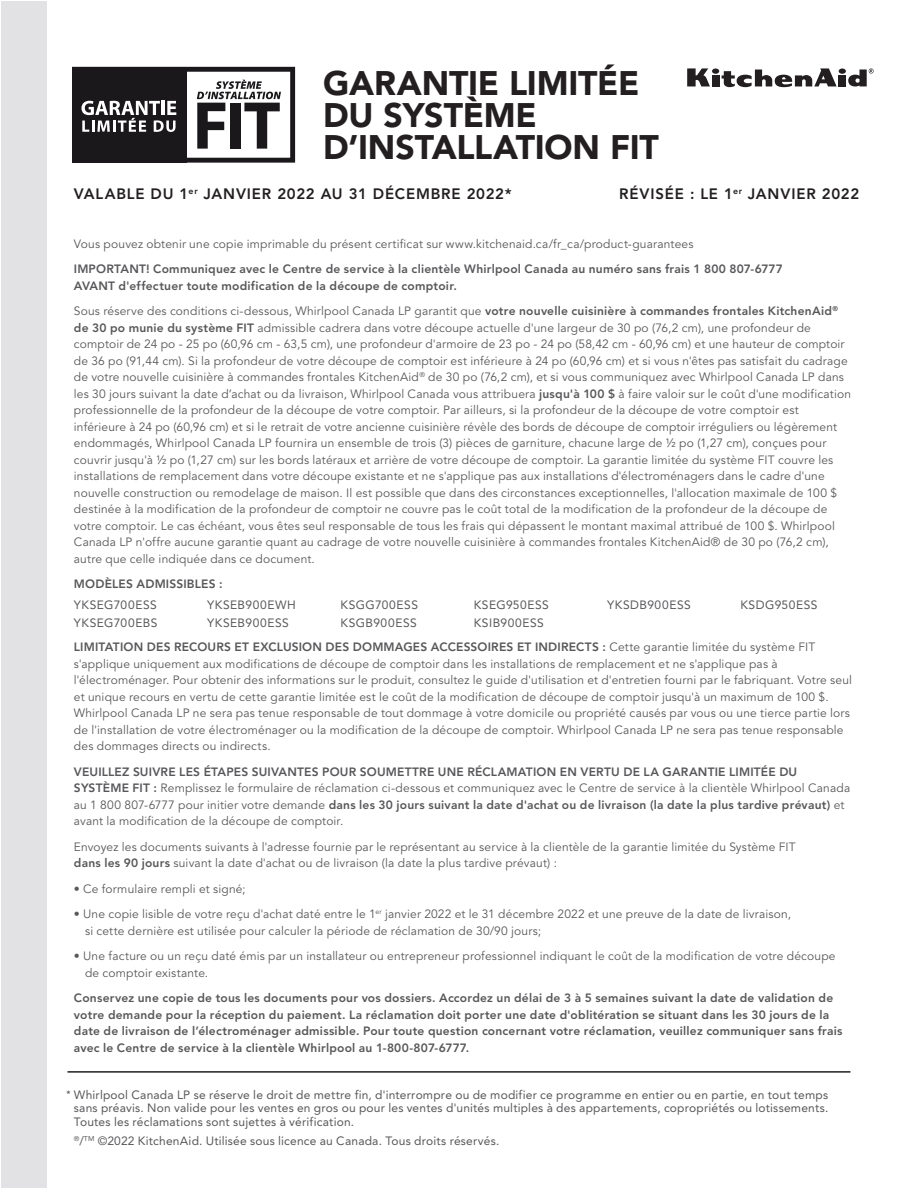
<style>
.page{position:relative;width:918px;height:1188px;background:#fff}
.page>*{position:absolute;margin:0;border:0;box-sizing:border-box;transform-origin:0 0}
.t1{font:900 33.75px/32.4px "Avenir LT";letter-spacing:-.01em;color:#231f20}
.t2{font:800 15px "Avenir LT";letter-spacing:.055em;color:#231f20}
.t3{font:12px/16.5px "Avenir LT";letter-spacing:.015em;color:#58585b}
.t4{font:800 12px/16.5px "Avenir LT";letter-spacing:.02em;color:#58585b}
.t5{font:12px/18px "Avenir LT";letter-spacing:.02em;color:#58585b}
.t6{font:12px/18px "Avenir LT";letter-spacing:.04em;color:#58585b}
.t7{font:12px/18px "Avenir LT";letter-spacing:.045em;color:#58585b}
.s1{font-weight:800}
.s2{font-family:"Akzidenz Grotesk BE"}
</style>
<div class="page">
<div style="left:1px;top:1px;width:45px;height:1186px;background:#e2e1e4"></div>
<hr style="left:67px;top:1071px;width:784px;height:2px;background:#231f20">
<svg style="left:687px;top:68px;width:187px;height:19px"></svg>
<svg style="left:72px;top:67px;width:223px;height:96px"></svg>
<h1 class="t1" style="left:323px;top:66px;width:337px">GARANTIE LIMITÉE<br>DU SYSTÈME<br>D’INSTALLATION FIT</h1>
<p class="t2" style="left:74px;top:185px;width:440px">VALABLE DU 1<sup>er</sup> JANVIER 2022 AU 31 DÉCEMBRE 2022*</p>
<p class="t2" style="left:619px;top:185px;width:242px">RÉVISÉE : LE 1<sup>er</sup> JANVIER 2022</p>
<p class="t3" style="left:74px;top:236px;width:621px">Vous pouvez obtenir une copie imprimable du présent certificat sur www.kitchenaid.ca/fr_ca/product-guarantees</p>
<p class="t4" style="left:74px;top:261px;width:710px">IMPORTANT! Communiquez avec le Centre de service à la clientèle Whirlpool Canada au numéro sans frais 1 800 807-6777<br>AVANT d'effectuer toute modification de la découpe de comptoir.</p>
<p class="t3" style="left:74px;top:303px;width:779px">Sous réserve des conditions ci-dessous, Whirlpool Canada LP garantit que <span class="s1">votre nouvelle cuisinière à commandes frontales KitchenAid</span><sup>® </sup><span class="s1">de 30 po munie du système FIT</span> admissible cadrera dans votre découpe actuelle d'une largeur de 30 po (76,2 cm), une profondeur de comptoir de 24 po - 25 po (60,96 cm - 63,5 cm), une profondeur d'armoire de 23 po - 24 po (58,42 cm - 60,96 cm) et une hauteur de comptoir de 36 po (91,44 cm). Si la profondeur de votre découpe de comptoir est inférieure à 24 po (60,96 cm) et si vous n'êtes pas satisfait du cadrage de votre nouvelle cuisinière à commandes frontales KitchenAid<sup>®</sup> de 30 po (76,2 cm), et si vous communiquez avec Whirlpool Canada LP dans les 30 jours suivant la date d’achat ou da livraison, Whirlpool Canada vous attribuera <span class="s1">jusqu'à 100 $</span> à faire valoir sur le coût d'une modification professionnelle de la profondeur de la découpe de votre comptoir. Par ailleurs, si la profondeur de la découpe de votre comptoir est inférieure à 24 po (60,96 cm) et si le retrait de votre ancienne cuisinière révèle des bords de découpe de comptoir irréguliers ou légèrement endommagés, Whirlpool Canada LP fournira un ensemble de trois (3) pièces de garniture, chacune large de ½ po (1,27 cm), conçues pour couvrir jusqu'à ½ po (1,27 cm) sur les bords latéraux et arrière de votre découpe de comptoir. La garantie limitée du système FIT couvre les installations de remplacement dans votre découpe existante et ne s'applique pas aux installations d'électroménagers dans le cadre d'une nouvelle construction ou remodelage de maison. Il est possible que dans des circonstances exceptionnelles, l'allocation maximale de 100 $ destinée à la modification de la profondeur de comptoir ne couvre pas le coût total de la modification de la profondeur de la découpe de votre comptoir. Le cas échéant, vous êtes seul responsable de tous les frais qui dépassent le montant maximal attribué de 100 $. Whirlpool Canada LP n'offre aucune garantie quant au cadrage de votre nouvelle cuisinière à commandes frontales KitchenAid® de 30 po (76,2 cm), autre que celle indiquée dans ce document.</p>
<p class="t4" style="left:74px;top:576px;width:150px">MODÈLES ADMISSIBLES :</p>
<p class="t5" style="left:74px;top:595px;width:85px">YKSEG700ESS<br>YKSEG700EBS</p>
<p class="t7" style="left:207px;top:595px;width:90px">YKSEB900EWH<br>YKSEB900ESS</p>
<p class="t6" style="left:341px;top:595px;width:79px">KSGG700ESS<br>KSGB900ESS</p>
<p class="t6" style="left:474px;top:595px;width:77px">KSEG950ESS<br>KSIB900ESS</p>
<p class="t7" style="left:607px;top:595px;width:85px">YKSDB900ESS</p>
<p class="t6" style="left:740px;top:595px;width:79px">KSDG950ESS</p>
<p class="t3" style="left:74px;top:639px;width:780px"><span class="s1">LIMITATION DES RECOURS ET EXCLUSION DES DOMMAGES ACCESSOIRES ET INDIRECTS :</span> Cette garantie limitée du système FIT s'applique uniquement aux modifications de découpe de comptoir dans les installations de remplacement et ne s'applique pas à l'électroménager. Pour obtenir des informations sur le produit, consultez le guide d'utilisation et d'entretien fourni par le fabriquant. Votre seul et unique recours en vertu de cette garantie limitée est le coût de la modification de découpe de comptoir jusqu'à un maximum de 100 $.<br>Whirlpool Canada LP ne sera pas tenue responsable de tout dommage à votre domicile ou propriété causés par vous ou une tierce partie lors de l'installation de votre électroménager ou la modification de la découpe de comptoir. Whirlpool Canada LP ne sera pas tenue responsable des dommages directs ou indirects.</p>
<p class="t3" style="left:74px;top:764px;width:778px"><span class="s1">VEUILLEZ SUIVRE LES ÉTAPES SUIVANTES POUR SOUMETTRE UNE RÉCLAMATION EN VERTU DE LA GARANTIE LIMITÉE DU SYSTÈME FIT :</span> Remplissez le formulaire de réclamation ci-dessous et communiquez avec le Centre de service à la clientèle Whirlpool Canada au 1 800 807-6777 pour initier votre demande <span class="s1">dans les 30 jours suivant la date d'achat ou de livraison (la date la plus tardive prévaut)</span> et avant la modification de la découpe de comptoir.</p>
<p class="t3" style="left:74px;top:839px;width:723px">Envoyez les documents suivants à l'adresse fournie par le représentant au service à la clientèle de la garantie limitée du Système FIT <span class="s1">dans les 90 jours</span> suivant la date d'achat ou de livraison (la date la plus tardive prévaut) :</p>
<p class="t3" style="left:74px;top:881px;width:173px">• Ce formulaire rempli et signé;</p>
<p class="t3" style="left:85px;top:906px;width:708px;text-indent:-11px">• Une copie lisible de votre reçu d'achat daté entre le 1<sup>er</sup> janvier 2022 et le 31 décembre 2022 et une preuve de la date de livraison, si cette dernière est utilisée pour calculer la période de réclamation de 30/90 jours;</p>
<p class="t3" style="left:85px;top:948px;width:752px;text-indent:-11px">• Une facture ou un reçu daté émis par un installateur ou entrepreneur professionnel indiquant le coût de la modification de votre découpe de comptoir existante.</p>
<p class="t4" style="left:74px;top:990px;width:770px">Conservez une copie de tous les documents pour vos dossiers. Accordez un délai de 3 à 5 semaines suivant la date de validation de votre demande pour la réception du paiement. La réclamation doit porter une date d'oblitération se situant dans les 30 jours de la date de livraison de l’électroménager admissible. Pour toute question concernant votre réclamation, veuillez communiquer sans frais avec le Centre de service à la clientèle Whirlpool au 1-800-807-6777.</p>
<p class="t5" style="left:67px;top:1086px;width:763px"><span class="s2">*</span> Whirlpool Canada LP se réserve le droit de mettre fin, d'interrompre ou de modifier ce programme en entier ou en partie, en tout temps</p>
<p class="t5" style="left:74px;top:1101px;width:756px;line-height:13.5px">sans préavis. Non valide pour les ventes en gros ou pour les ventes d'unités multiples à des appartements, copropriétés ou lotissements.<br>Toutes les réclamations sont sujettes à vérification.</p>
<p class="t5" style="left:74px;top:1132px;width:427px"><sup>®</sup>/<sup>TM</sup> ©2022 KitchenAid. Utilisée sous licence au Canada. Tous droits réservés.</p>
</div>
